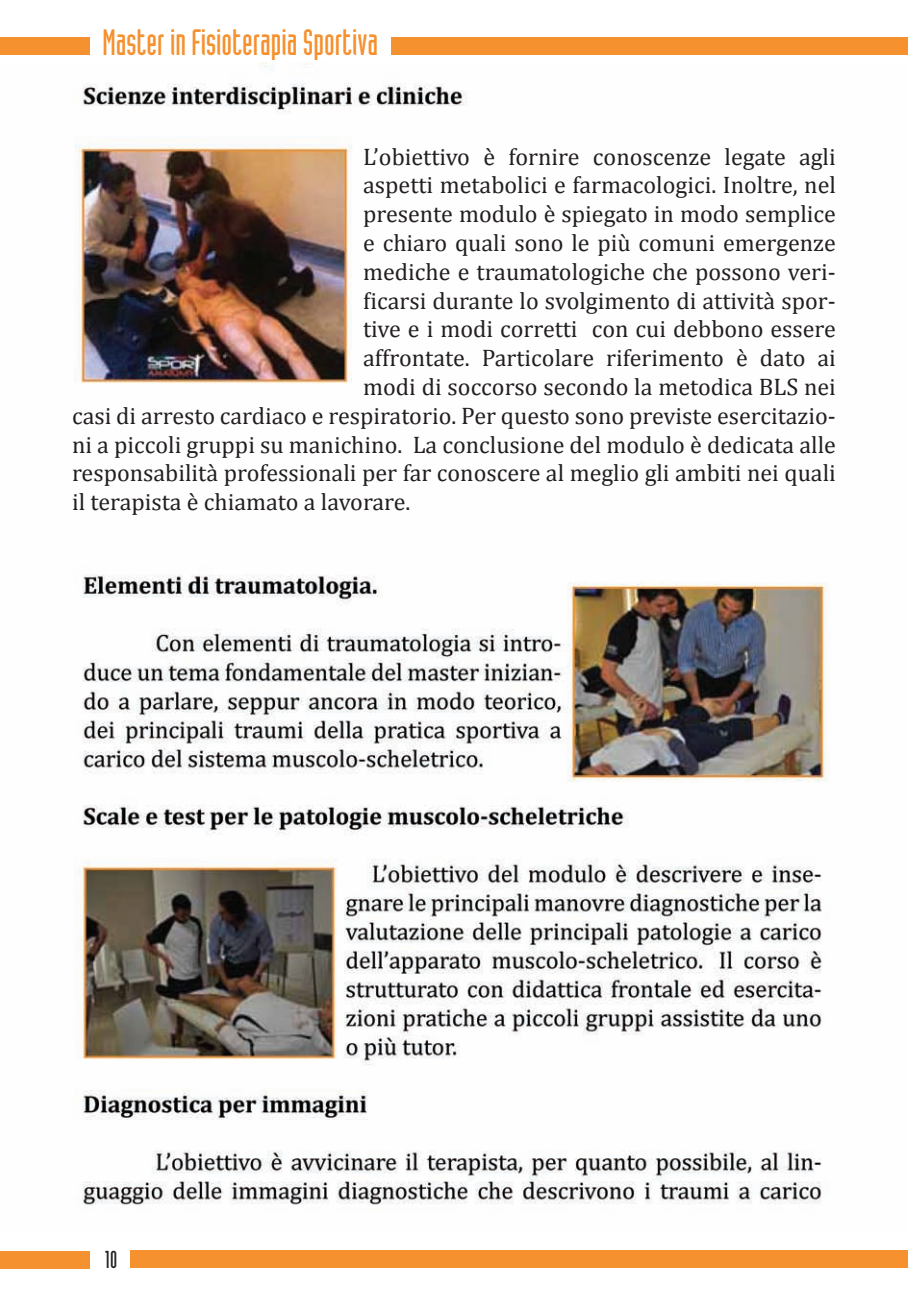
<style>
.page{position:relative;width:908px;height:1304px;background:#fff}
.page>*{position:absolute;margin:0;border:0;box-sizing:border-box;transform-origin:0 0}
.t1{font:36px "Industria Solid A";color:#f69130}
.t2{font:24px "Cambria";color:#231f20}
.t3{font:24px "Industria Solid A";color:#231f20}
</style>
<div class="page">
<img style="left:75px;top:62px;width:754px;height:1143px">
<div style="left:0;top:37px;width:89px;height:18px;background:#f69130"></div>
<div style="left:391px;top:37px;width:516px;height:18px;background:#f69130"></div>
<div style="left:0;top:1251px;width:89px;height:18px;background:#f69130"></div>
<div style="left:131px;top:1250px;width:776px;height:18px;background:#f69130"></div>
<h1 class="t1" style="left:103px;top:23px;width:277px">Master in Fisioterapia Sportiva</h1>
<p class="t2" style="left:363px;top:142px;width:474px">L’obiettivo è fornire conoscenze legate agli</p>
<p class="t2" style="left:363px;top:171px;width:474px">aspetti metabolici e farmacologici. Inoltre, nel</p>
<p class="t2" style="left:363px;top:200px;width:474px">presente modulo è spiegato in modo semplice</p>
<p class="t2" style="left:363px;top:229px;width:474px">e chiaro quali sono le più comuni emergenze</p>
<p class="t2" style="left:363px;top:258px;width:474px">mediche e traumatologiche che possono veri-</p>
<p class="t2" style="left:363px;top:286px;width:474px">ficarsi durante lo svolgimento di attività spor-</p>
<p class="t2" style="left:363px;top:315px;width:474px">tive e i modi corretti con cui debbono essere</p>
<p class="t2" style="left:363px;top:344px;width:474px">affrontate. Particolare riferimento è dato ai</p>
<p class="t2" style="left:363px;top:373px;width:474px">modi di soccorso secondo la metodica BLS nei</p>
<p class="t2" style="left:72px;top:402px;width:765px">casi di arresto cardiaco e respiratorio. Per questo sono previste esercitazio-</p>
<p class="t2" style="left:72px;top:430px;width:765px">ni a piccoli gruppi su manichino. La conclusione del modulo è dedicata alle</p>
<p class="t2" style="left:72px;top:459px;width:765px">responsabilità professionali per far conoscere al meglio gli ambiti nei quali</p>
<p class="t2" style="left:72px;top:488px;width:340px">il terapista è chiamato a lavorare.</p>
<p class="t3" style="left:105px;top:1247px;width:13px">10</p>
</div>
